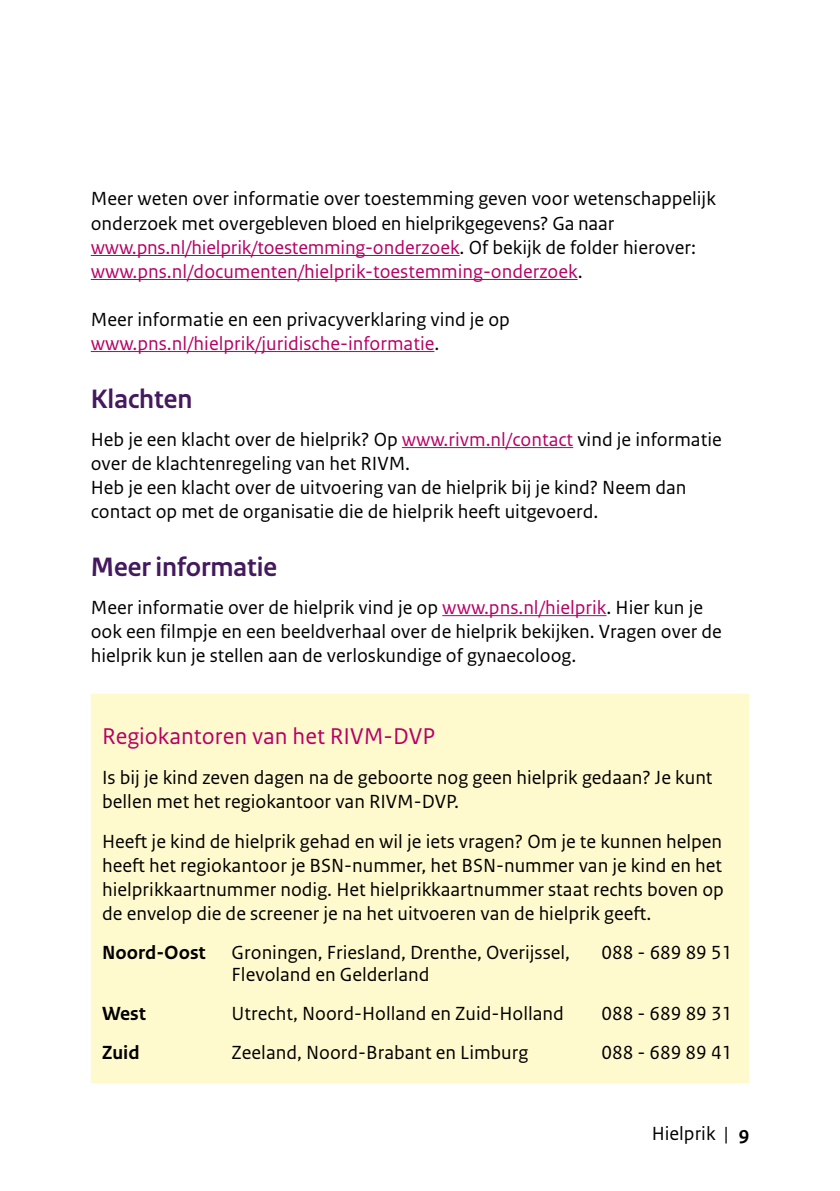
<style>
.page{position:relative;width:840px;height:1191px;background:#fff}
.page>*{position:absolute;margin:0;border:0;box-sizing:border-box;transform-origin:0 0}
.t1{font:700 28px "Rijksoverheid Sans Heading";color:#44195e}
.t2{font:24px "Rijksoverheid Sans Text";color:#b90066}
.t3{font:20px/24px "Rijksoverheid Sans Text";color:#000}
.t4{font:700 20px "Rijksoverheid Sans Text";color:#000}
.s1{color:#b90066}
.s2{font-weight:700}
</style>
<div class="page">
<hr style="left:91px;top:255px;width:368px;height:1px;background:#b90066">
<hr style="left:91px;top:279px;width:486px;height:1px;background:#b90066">
<hr style="left:91px;top:351px;width:343px;height:1px;background:#b90066">
<hr style="left:401px;top:447px;width:172px;height:1px;background:#b90066">
<hr style="left:442px;top:615px;width:164px;height:1px;background:#b90066">
<div style="left:91px;top:693px;width:657px;height:390px;background:#ffface"></div>
<p class="t3" style="left:91px;top:187px;width:626px">Meer weten over informatie over toestemming geven voor wetenschappelijk onderzoek met overgebleven bloed en hielprikgegevens? Ga naar <span class="s1">www.pns.nl/hielprik/toestemming-onderzoek</span>. Of bekijk de folder hierover: <span class="s1">www.pns.nl/documenten/hielprik-toestemming-onderzoek</span>.</p>
<p class="t3" style="left:91px;top:307px;width:420px">Meer informatie en een privacyverklaring vind je op <span class="s1">www.pns.nl/hielprik/juridische-informatie</span>.</p>
<h1 class="t1" style="left:91px;top:383px;width:103px">Klachten</h1>
<p class="t3" style="left:91px;top:427px;width:632px">Heb je een klacht over de hielprik? Op <span class="s1">www.rivm.nl/contact</span> vind je informatie over de klachtenregeling van het RIVM.<br>Heb je een klacht over de uitvoering van de hielprik bij je kind? Neem dan contact op met de organisatie die de hielprik heeft uitgevoerd.</p>
<h1 class="t1" style="left:91px;top:551px;width:188px">Meer informatie</h1>
<p class="t3" style="left:91px;top:595px;width:632px">Meer informatie over de hielprik vind je op <span class="s1">www.pns.nl/hielprik</span>. Hier kun je ook een filmpje en een beeldverhaal over de hielprik bekijken. Vragen over de hielprik kun je stellen aan de verloskundige of gynaecoloog.</p>
<p class="t2" style="left:102px;top:722px;width:334px">Regiokantoren van het RIVM-DVP</p>
<p class="t3" style="left:102px;top:766px;width:611px">Is bij je kind zeven dagen na de geboorte nog geen hielprik gedaan? Je kunt bellen met het regiokantoor van RIVM-DVP.</p>
<p class="t3" style="left:102px;top:830px;width:623px;text-align:justify">Heeft je kind de hielprik gehad en wil je iets vragen? Om je te kunnen helpen heeft het regiokantoor je BSN-nummer, het BSN-nummer van je kind en het hielprikkaartnummer nodig. Het hielprikkaartnummer staat rechts boven op de envelop die de screener je na het uitvoeren van de hielprik geeft.</p>
<p class="t4" style="left:102px;top:941px;width:105px">Noord-Oost</p>
<p class="t3" style="left:231px;top:942px;width:340px;line-height:22px">Groningen, Friesland, Drenthe, Overijssel,<br>Flevoland en Gelderland</p>
<p class="t3" style="left:601px;top:941px;width:132px">088 - 689 89 51</p>
<p class="t4" style="left:102px;top:1002px;width:45px">West</p>
<p class="t3" style="left:231px;top:1002px;width:333px">Utrecht, Noord-Holland en Zuid-Holland</p>
<p class="t3" style="left:601px;top:1002px;width:132px">088 - 689 89 31</p>
<p class="t4" style="left:102px;top:1041px;width:39px">Zuid</p>
<p class="t3" style="left:231px;top:1040px;width:298px">Zeeland, Noord-Brabant en Limburg</p>
<p class="t3" style="left:601px;top:1040px;width:132px">088 - 689 89 41</p>
<p class="t3" style="left:651px;top:1121px;width:99px">Hielprik | <span class="s2">9</span></p>
</div>
